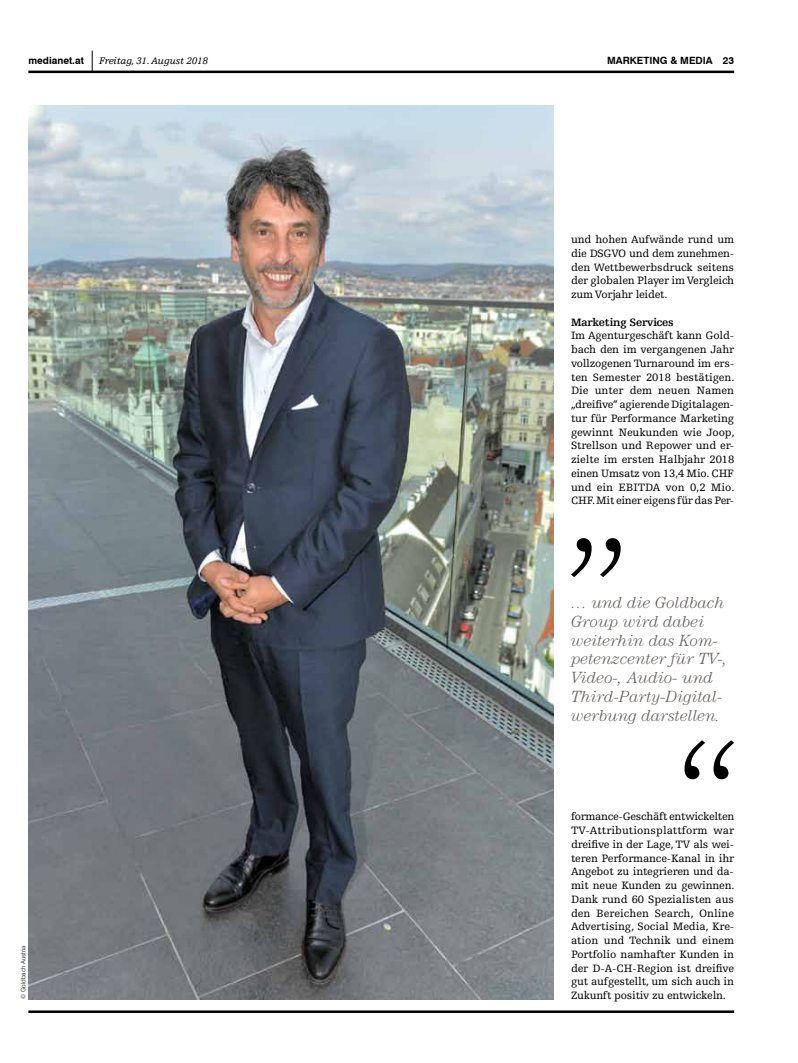
<style>
.page{position:relative;width:798px;height:1063px;background:#fff}
.page>*{position:absolute;margin:0;border:0;box-sizing:border-box;transform-origin:0 0}
.t1{font:italic 300 16.25px/18.8px "Century Std";color:#65605c}
.t2{font:11.25px/13.8px "Egyptienne FLT Std";letter-spacing:-.02em;color:#000;text-align:justify}
.t3{font:700 11.25px "Egyptienne FLT Std";letter-spacing:-.02em;color:#000}
.t4{font:700 10px "Swiss 721 BT";color:#000}
.t5{font:italic 10px "Egyptienne FLT Std";letter-spacing:-.02em;color:#000}
.t6{font:300 6.25px "Swiss 721 BT";color:#000}
</style>
<div class="page">
<svg style="left:92px;top:51px;width:1px;height:20px"></svg>
<hr style="left:28px;top:71px;width:705px;height:2px;background:#000">
<hr style="left:28px;top:1010px;width:705px;height:3px;background:#000">
<img style="left:28px;top:106px;width:525px;height:893px">
<svg style="left:571px;top:538px;width:49px;height:39px"></svg>
<svg style="left:684px;top:740px;width:49px;height:39px"></svg>
<p class="t4" style="left:28px;top:55px;width:57px">medianet.at</p>
<p class="t5" style="left:99px;top:56px;width:110px">Freitag, 31. August 2018</p>
<p class="t4" style="left:607px;top:55px;width:128px">Marketing &amp; Media 23</p>
<p class="t6" style="left:19px;top:999px;width:55px;rotate:-90deg">© Goldbach Austria</p>
<p class="t2" style="left:570px;top:233px;width:165px">und hohen Aufwände rund um die DSGVO und dem zunehmen&shy;den Wettbewerbsdruck seitens der globalen Player im Vergleich zum Vorjahr leidet.</p>
<p class="t3" style="left:570px;top:316px;width:104px">Marketing Services</p>
<p class="t2" style="left:570px;top:329px;width:165px">Im Agenturgeschäft kann Gold&shy;bach den im vergangenen Jahr vollzogenen Turnaround im ers&shy;ten Semester 2018 bestätigen.<br>Die unter dem neuen Namen „dreifive“ agierende Digitalagen&shy;tur für Performance Marketing gewinnt Neukunden wie Joop, Strellson und Repower und er&shy;zielte im ersten Halbjahr 2018 einen Umsatz von 13,4 Mio. CHF und ein EBITDA von 0,2 Mio.<br>CHF. Mit einer eigens für das Per-</p>
<h1 class="t1" style="left:570px;top:593px;width:158px">… und die Goldbach<br>Group wird dabei weiterhin das Kom&shy;petenzcenter für TV-,<br>Video-, Audio- und<br>Third-Party-Digital&shy;werbung darstellen.</h1>
<p class="t2" style="left:570px;top:810px;width:165px">formance-Geschäft entwickelten TV-Attributionsplattform war dreifive in der Lage, TV als wei&shy;teren Performance-Kanal in ihr Angebot zu integrieren und da&shy;mit neue Kunden zu gewinnen.<br>Dank rund 60 Spezialisten aus den Bereichen Search, Online Advertising, Social Media, Kre&shy;ation und Technik und einem Portfolio namhafter Kunden in der D-A-CH-Region ist dreifive gut aufgestellt, um sich auch in Zukunft positiv zu entwickeln.</p>
</div>
